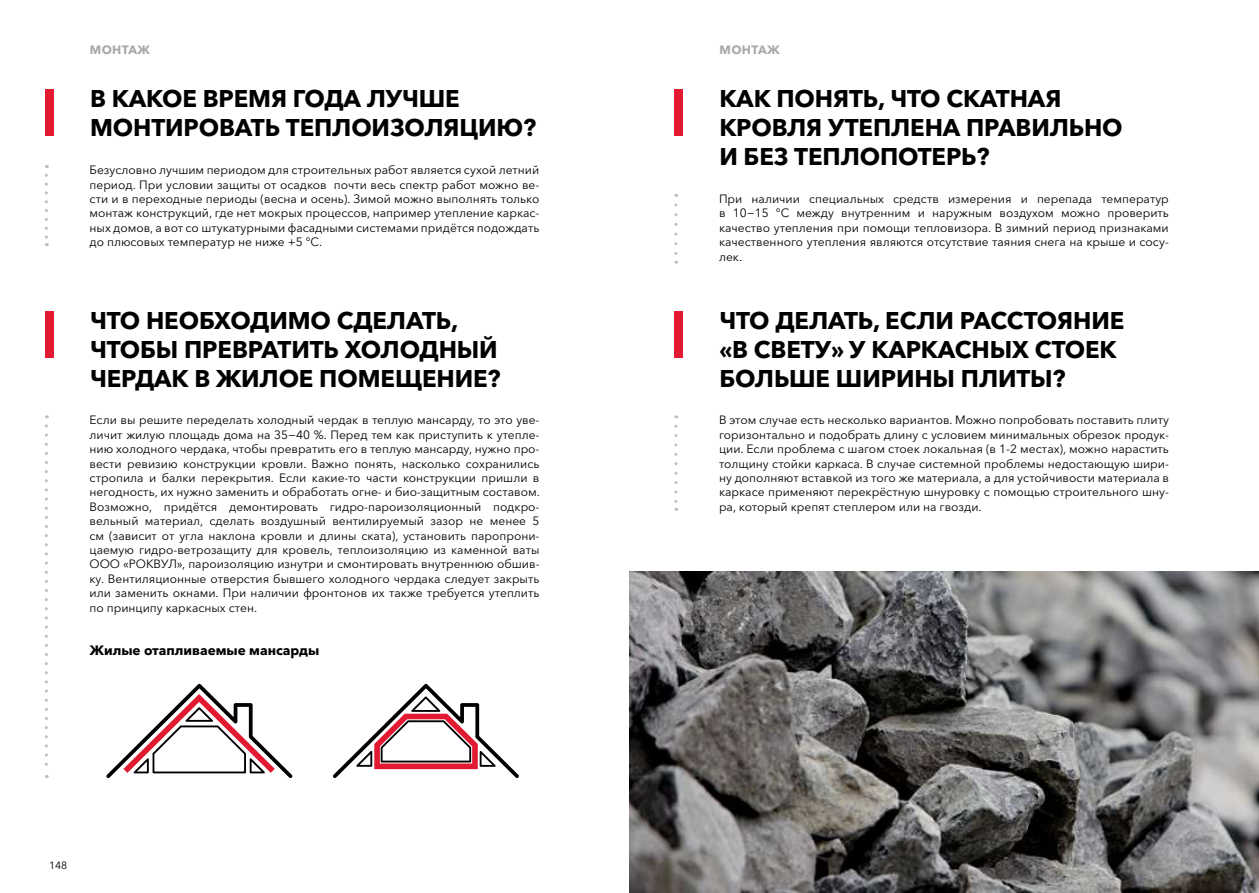
<style>
.page{position:relative;width:1259px;height:893px;background:#fff}
.page>*{position:absolute;margin:0;border:0;box-sizing:border-box;transform-origin:0 0}
.t1{font:700 24px/28.8px "Avenir Next Cyr";letter-spacing:-.005em;color:#000}
.t2{font:700 13.5px "Avenir Next Cyr";color:#000}
.t3{font:12px/14.4px "Avenir Next Cyr";color:#000;text-align:justify}
.t4{font:700 12px "Avenir Next Cyr";letter-spacing:.03em;color:#a7a9ac}
.t5{font:10.5px "Avenir Next Cyr";color:#000}
</style>
<div class="page">
<div style="left:45px;top:89px;width:8px;height:47px;background:#e11931"></div>
<div style="left:45px;top:311px;width:8px;height:47px;background:#e11931"></div>
<svg style="left:45px;top:175px;width:3px;height:71px"></svg>
<svg style="left:45px;top:426px;width:3px;height:352px"></svg>
<svg style="left:106px;top:684px;width:186px;height:94px"></svg>
<svg style="left:333px;top:684px;width:186px;height:94px"></svg>
<div style="left:674px;top:89px;width:8px;height:47px;background:#e11931"></div>
<div style="left:674px;top:311px;width:8px;height:47px;background:#e11931"></div>
<svg style="left:674px;top:205px;width:3px;height:59px"></svg>
<svg style="left:674px;top:426px;width:3px;height:85px"></svg>
<img style="left:629px;top:572px;width:630px;height:321px">
<p class="t4" style="left:90px;top:42px;width:62px">МОНТАЖ</p>
<h1 class="t1" style="left:90px;top:84px;width:448px">В КАКОЕ ВРЕМЯ ГОДА ЛУЧШЕ<br>МОНТИРОВАТЬ ТЕПЛОИЗОЛЯЦИЮ?</h1>
<p class="t3" style="left:90px;top:163px;width:451px">Безусловно лучшим периодом для строительных работ является сухой летний период. При условии защиты от осадков почти весь спектр работ можно ве&shy;сти и в переходные периоды (весна и осень). Зимой можно выполнять только монтаж конструкций, где нет мокрых процессов, например утепление каркас&shy;ных домов, а вот со штукатурными фасадными системами придётся подождать до плюсовых температур не ниже +5 °C.</p>
<h1 class="t1" style="left:90px;top:306px;width:412px">ЧТО НЕОБХОДИМО СДЕЛАТЬ,<br>ЧТОБЫ ПРЕВРАТИТЬ ХОЛОДНЫЙ<br>ЧЕРДАК В ЖИЛОЕ ПОМЕЩЕНИЕ?</h1>
<p class="t3" style="left:90px;top:413px;width:452px">Если вы решите переделать холодный чердак в теплую мансарду, то это уве&shy;личит жилую площадь дома на 35−40 %. Перед тем как приступить к утепле&shy;нию холодного чердака, чтобы превратить его в теплую мансарду, нужно про&shy;вести ревизию конструкции кровли. Важно понять, насколько сохранились стропила и балки перекрытия. Если какие-то части конструкции пришли в негодность, их нужно заменить и обработать огне- и био-защитным составом.<br>Возможно, придётся демонтировать гидро-пароизоляционный подкро&shy;вельный материал, сделать воздушный вентилируемый зазор не менее 5 см (зависит от угла наклона кровли и длины ската), установить паропрони&shy;цаемую гидро-ветрозащиту для кровель, теплоизоляцию из каменной ваты ООО «РОКВУЛ», пароизоляцию изнутри и смонтировать внутреннюю обшив&shy;ку. Вентиляционные отверстия бывшего холодного чердака следует закрыть или заменить окнами. При наличии фронтонов их также требуется утеплить по принципу каркасных стен.</p>
<p class="t2" style="left:90px;top:642px;width:231px">Жилые отапливаемые мансарды</p>
<p class="t5" style="left:49px;top:859px;width:20px">148</p>
<p class="t4" style="left:719px;top:42px;width:62px">МОНТАЖ</p>
<h1 class="t1" style="left:719px;top:84px;width:405px">КАК ПОНЯТЬ, ЧТО СКАТНАЯ<br>КРОВЛЯ УТЕПЛЕНА ПРАВИЛЬНО<br>И БЕЗ ТЕПЛОПОТЕРЬ?</h1>
<p class="t3" style="left:719px;top:192px;width:451px">При наличии специальных средств измерения и перепада температур в 10−15 °С между внутренним и наружным воздухом можно проверить качество утепления при помощи тепловизора. В зимний период признаками качественного утепления являются отсутствие таяния снега на крыше и сосу&shy;лек.</p>
<h1 class="t1" style="left:719px;top:306px;width:406px">ЧТО ДЕЛАТЬ, ЕСЛИ РАССТОЯНИЕ «В СВЕТУ» У КАРКАСНЫХ СТОЕК<br>БОЛЬШЕ ШИРИНЫ ПЛИТЫ?</h1>
<p class="t3" style="left:719px;top:413px;width:451px">В этом случае есть несколько вариантов. Можно попробовать поставить плиту горизонтально и подобрать длину с условием минимальных обрезок продук&shy;ции. Если проблема с шагом стоек локальная (в 1-2 местах), можно нарастить толщину стойки каркаса. В случае системной проблемы недостающую шири&shy;ну дополняют вставкой из того же материала, а для устойчивости материала в каркасе применяют перекрёстную шнуровку с помощью строительного шну&shy;ра, который крепят степлером или на гвозди.</p>
</div>
